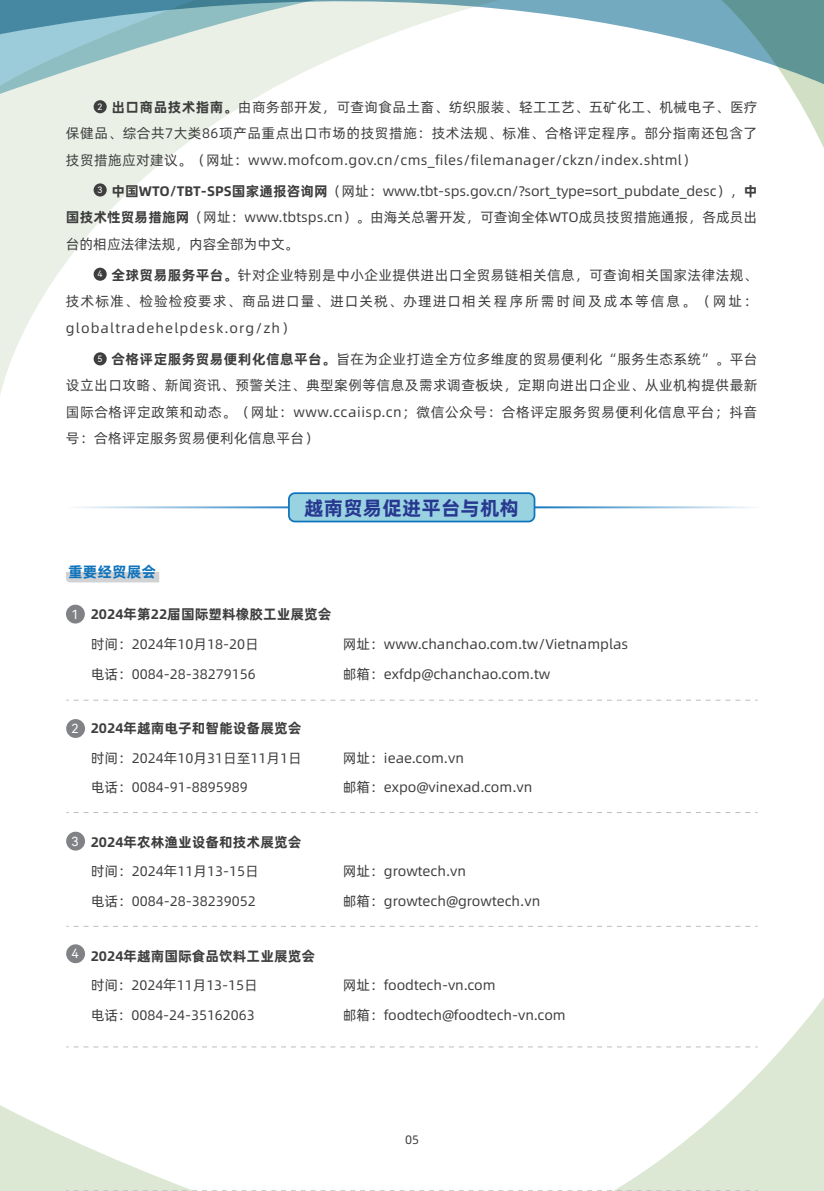
<style>
.page{position:relative;width:824px;height:1191px;background:#fff}
.page>*{position:absolute;margin:0;border:0;box-sizing:border-box;transform-origin:0 0}
.t1{font:700 19.78px "Alibaba Pu Hui Ti";color:#283890}
.t2{font:700 14.88px "Alibaba Pu Hui Ti";color:#1074bc}
.t3{font:13.83px/26.2px "Alibaba Pu Hui Ti";color:#3e3e3f;text-align:justify}
.t4{font:700 13.83px "Alibaba Pu Hui Ti";color:#3e3e3f}
.t5{font:12.6px "Harmony OS Sans SC";color:#fff}
.t6{font:12.25px "Alibaba Pu Hui Ti";color:#3e3e3f}
.t7{font:8.75px "Harmony OS Sans SC";color:#fff}
.s1{font-weight:700}
</style>
<div class="page">
<svg style="left:587px;top:999px;width:236px;height:192px"></svg>
<svg style="left:1px;top:94px;width:261px;height:297px"></svg>
<svg style="left:1px;top:91px;width:266px;height:3px"></svg>
<svg style="left:793px;top:91px;width:30px;height:55px"></svg>
<svg style="left:1px;top:0;width:822px;height:91px"></svg>
<svg style="left:0;top:0;width:1px;height:394px"></svg>
<svg style="left:66px;top:572px;width:93px;height:10px"></svg>
<div style="left:289px;top:493px;width:245px;height:28px;background:#99d3e2;border-radius:6px"></div>
<div style="left:288px;top:492px;width:247px;height:30px;border:2px solid #1074bc;border-radius:6px"></div>
<svg style="left:66px;top:700px;width:691px;height:1px"></svg>
<svg style="left:66px;top:1046px;width:691px;height:1px"></svg>
<svg style="left:66px;top:812px;width:691px;height:1px"></svg>
<svg style="left:66px;top:926px;width:691px;height:1px"></svg>
<svg style="left:0;top:1105px;width:757px;height:86px"></svg>
<div style="left:66px;top:604px;width:19px;height:19px;background:#808285;border-radius:50%"></div>
<div style="left:66px;top:719px;width:19px;height:19px;background:#808285;border-radius:50%"></div>
<div style="left:66px;top:831px;width:19px;height:19px;background:#808285;border-radius:50%"></div>
<div style="left:94px;top:100px;width:13px;height:13px;background:#3e3e3f;border-radius:50%"></div>
<div style="left:94px;top:183px;width:13px;height:13px;background:#3e3e3f;border-radius:50%"></div>
<div style="left:94px;top:352px;width:13px;height:13px;background:#3e3e3f;border-radius:50%"></div>
<div style="left:94px;top:268px;width:13px;height:13px;background:#3e3e3f;border-radius:50%"></div>
<div style="left:66px;top:944px;width:19px;height:19px;background:#808285;border-radius:50%"></div>
<p class="t3" style="left:66px;top:93px;width:693px;text-indent:46px"><span class="s1">出口商品技术指南。</span>由商务部开发，可查询食品土畜、纺织服装、轻工工艺、五矿化工、机械电子、医疗保健品、综合共7大类86项产品重点出口市场的技贸措施：技术法规、标准、合格评定程序。部分指南还包含了技贸措施应对建议。（网址：www.mofcom.gov.cn/cms_files/filemanager/ckzn/index.shtml）</p>
<p class="t3" style="left:66px;top:177px;width:693px;text-indent:46px"><span class="s1">中国WTO/TBT-SPS国家通报咨询网</span>（网址：www.tbt-sps.gov.cn/?sort_type=sort_pubdate_desc），<span class="s1">中国技术性贸易措施网</span>（网址：www.tbtsps.cn）。由海关总署开发，可查询全体WTO成员技贸措施通报，各成员出台的相应法律法规，内容全部为中文。</p>
<p class="t3" style="left:66px;top:261px;width:693px;text-indent:46px"><span class="s1">全球贸易服务平台。</span>针对企业特别是中小企业提供进出口全贸易链相关信息，可查询相关国家法律法规、技术标准、检验检疫要求、商品进口量、进口关税、办理进口相关程序所需时间及成本等信息。（网址：globaltradehelpdesk.org/zh）</p>
<p class="t3" style="left:66px;top:345px;width:693px;text-indent:46px"><span class="s1">合格评定服务贸易便利化信息平台。</span>旨在为企业打造全方位多维度的贸易便利化“服务生态系统”。平台设立出口攻略、新闻资讯、预警关注、典型案例等信息及需求调查板块，定期向进出口企业、从业机构提供最新国际合格评定政策和动态。（网址：www.ccaiisp.cn；微信公众号：合格评定服务贸易便利化信息平台；抖音号：合格评定服务贸易便利化信息平台）</p>
<p class="t7" style="left:97px;top:101px;width:6px">2</p>
<p class="t7" style="left:97px;top:184px;width:6px">3</p>
<p class="t7" style="left:97px;top:268px;width:6px">4</p>
<p class="t7" style="left:97px;top:353px;width:6px">5</p>
<h1 class="t1" style="left:304px;top:492px;width:216px">越南贸易促进平台与机构</h1>
<p class="t2" style="left:68px;top:560px;width:89px">重要经贸展会</p>
<p class="t4" style="left:91px;top:603px;width:242px">2024年第22届国际塑料橡胶工业展览会</p>
<p class="t3" style="left:91px;top:630px;width:169px">时间：2024年10月18-20日</p>
<p class="t3" style="left:343px;top:630px;width:287px">网址：www.chanchao.com.tw/Vietnamplas</p>
<p class="t3" style="left:91px;top:660px;width:167px">电话：0084-28-38279156</p>
<p class="t3" style="left:343px;top:660px;width:209px">邮箱：exfdp@chanchao.com.tw</p>
<p class="t4" style="left:91px;top:717px;width:212px">2024年越南电子和智能设备展览会</p>
<p class="t3" style="left:91px;top:744px;width:212px">时间：2024年10月31日至11月1日</p>
<p class="t3" style="left:343px;top:744px;width:123px">网址：ieae.com.vn</p>
<p class="t3" style="left:91px;top:773px;width:159px">电话：0084-91-8895989</p>
<p class="t3" style="left:343px;top:773px;width:191px">邮箱：expo@vinexad.com.vn</p>
<p class="t4" style="left:91px;top:831px;width:212px">2024年农林渔业设备和技术展览会</p>
<p class="t3" style="left:91px;top:857px;width:169px">时间：2024年11月13-15日</p>
<p class="t3" style="left:343px;top:857px;width:125px">网址：growtech.vn</p>
<p class="t3" style="left:91px;top:887px;width:167px">电话：0084-28-38239052</p>
<p class="t3" style="left:343px;top:887px;width:199px">邮箱：growtech@growtech.vn</p>
<p class="t4" style="left:91px;top:944px;width:226px">2024年越南国际食品饮料工业展览会</p>
<p class="t3" style="left:91px;top:971px;width:168px">时间：2024年11月13-15日</p>
<p class="t3" style="left:343px;top:971px;width:154px">网址：foodtech-vn.com</p>
<p class="t3" style="left:91px;top:1001px;width:165px">电话：0084-24-35162063</p>
<p class="t3" style="left:343px;top:1001px;width:224px">邮箱：foodtech@foodtech-vn.com</p>
<p class="t5" style="left:71px;top:605px;width:9px">1</p>
<p class="t5" style="left:72px;top:719px;width:9px">2</p>
<p class="t5" style="left:72px;top:832px;width:9px">3</p>
<p class="t5" style="left:72px;top:945px;width:9px">4</p>
<p class="t6" style="left:405px;top:1130px;width:15px">05</p>
</div>
